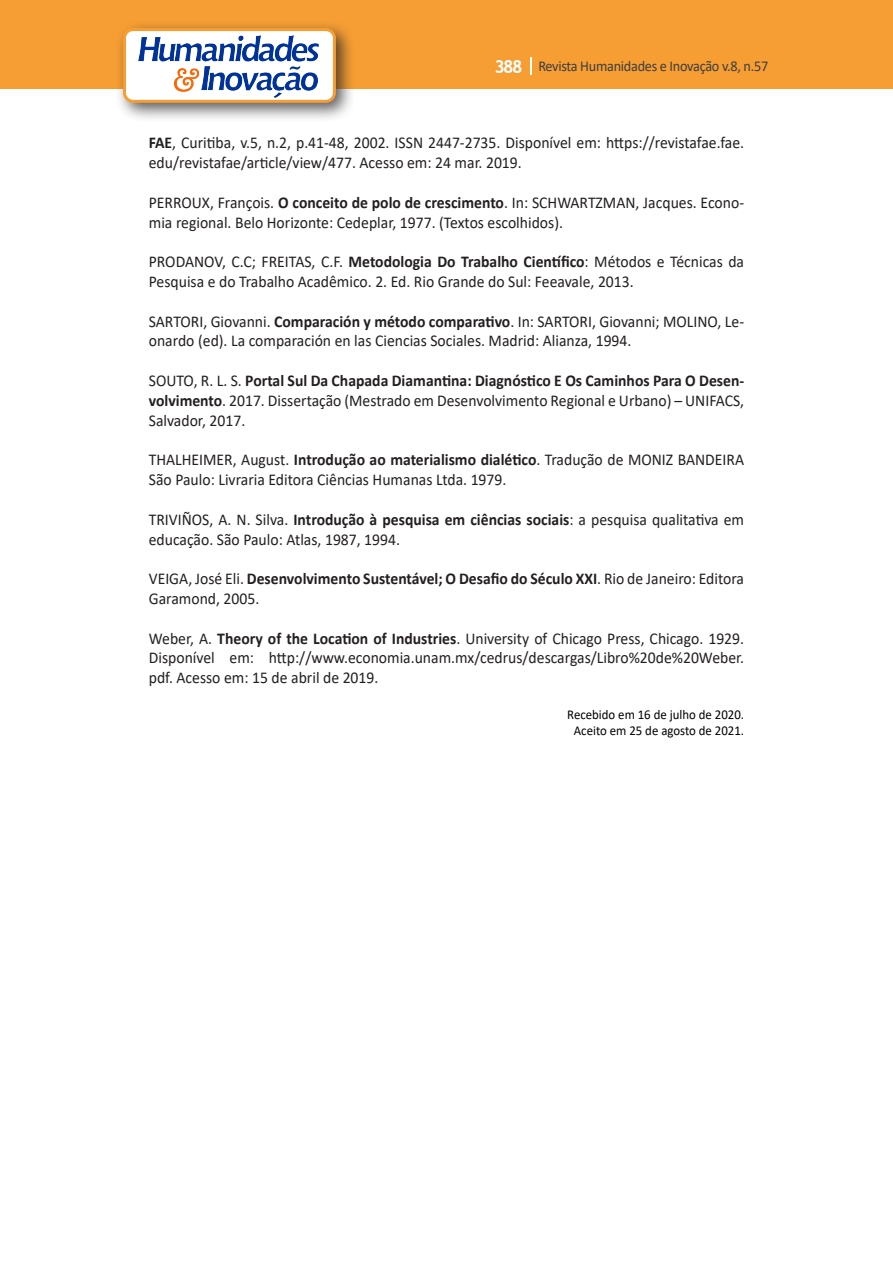
<style>
.page{position:relative;width:893px;height:1263px;background:#fff}
.page>*{position:absolute;margin:0;border:0;box-sizing:border-box;transform-origin:0 0}
.Texto{font:16.5px/19.8px "Calibri";color:#231f20;scale:.95 1}
.t1{font:15px "Calibri";letter-spacing:-.02em;color:#3e3e3f;scale:.95 1}
.Texto-2{font:13.5px "Calibri";color:#000;scale:.95 1}
.s1{font-family:"Trebuchet MS";font-weight:700;font-size:18px;color:#fff}
.s2{font-weight:700}
</style>
<div class="page">
<div style="left:0;top:0;width:893px;height:88px;background:#f69e34"></div>
<svg style="left:530px;top:57px;width:2px;height:18px"></svg>
<div style="left:115px;top:20px;width:241px;height:103px;background:#231f20;opacity:.75"></div>
<div style="left:125px;top:30px;width:209px;height:71px;background:#fff;border-radius:9px"></div>
<img style="left:138px;top:35px;width:181px;height:62px">
<div style="left:123px;top:28px;width:213px;height:75px;border:3px solid #f69e34;border-radius:9px"></div>
<p class="t1" style="left:495px;top:56px;width:290px"><span class="s1">388</span> Revista Humanidades e Inovação v.8, n.57</p>
<p class="Texto" style="left:149px;top:133px;width:628px"><span class="s2">FAE</span>, Curitiba, v.5, n.2, p.41-48, 2002. ISSN 2447-2735. Disponível em: https://revistafae.fae. edu/revistafae/article/view/477. Acesso em: 24 mar. 2019.</p>
<p class="Texto" style="left:149px;top:192px;width:628px">PERROUX, François. <span class="s2">O conceito de polo de crescimento</span>. In: SCHWARTZMAN, Jacques. Econo&shy;mia regional. Belo Horizonte: Cedeplar, 1977. (Textos escolhidos).</p>
<p class="Texto" style="left:149px;top:251px;width:628px">PRODANOV, C.C; FREITAS, C.F. <span class="s2">Metodologia Do Trabalho Científico</span>: Métodos e Técnicas da<br>Pesquisa e do Trabalho Acadêmico. 2. Ed. Rio Grande do Sul: Feeavale, 2013.</p>
<p class="Texto" style="left:149px;top:311px;width:628px">SARTORI, Giovanni. <span class="s2">Comparación y método comparativo</span>. In: SARTORI, Giovanni; MOLINO, Le&shy;onardo (ed). La comparación en las Ciencias Sociales. Madrid: Alianza, 1994.</p>
<p class="Texto" style="left:149px;top:370px;width:628px;text-align:justify">SOUTO, R. L. S. <span class="s2">Portal Sul Da Chapada Diamantina: Diagnóstico E Os Caminhos Para O Desen&shy;volvimento</span>. 2017. Dissertação (Mestrado em Desenvolvimento Regional e Urbano) – UNIFACS, Salvador, 2017.</p>
<p class="Texto" style="left:149px;top:449px;width:628px">THALHEIMER, August. <span class="s2">Introdução ao materialismo dialético</span>. Tradução de MONIZ BANDEIRA<br>São Paulo: Livraria Editora Ciências Humanas Ltda. 1979.</p>
<p class="Texto" style="left:149px;top:509px;width:628px">TRIVIÑOS, A. N. Silva. <span class="s2">Introdução à pesquisa em ciências sociais</span>: a pesquisa qualitativa em educação. São Paulo: Atlas, 1987, 1994.</p>
<p class="Texto" style="left:149px;top:568px;width:628px">VEIGA, José Eli. <span class="s2">Desenvolvimento Sustentável; O Desafio do Século XXI</span>. Rio de Janeiro: Editora<br>Garamond, 2005.</p>
<p class="Texto" style="left:149px;top:628px;width:628px;text-align:justify">Weber, A. <span class="s2">Theory of the Location of Industries</span>. University of Chicago Press, Chicago. 1929.<br>Disponível em: http://www.economia.unam.mx/cedrus/descargas/Libro%20de%20Weber. pdf. Acesso em: 15 de abril de 2019.</p>
<p class="Texto-2" style="left:567px;top:705px;width:188px">Recebido em 16 de julho de 2020.</p>
<p class="Texto-2" style="left:574px;top:721px;width:181px">Aceito em 25 de agosto de 2021.</p>
</div>
